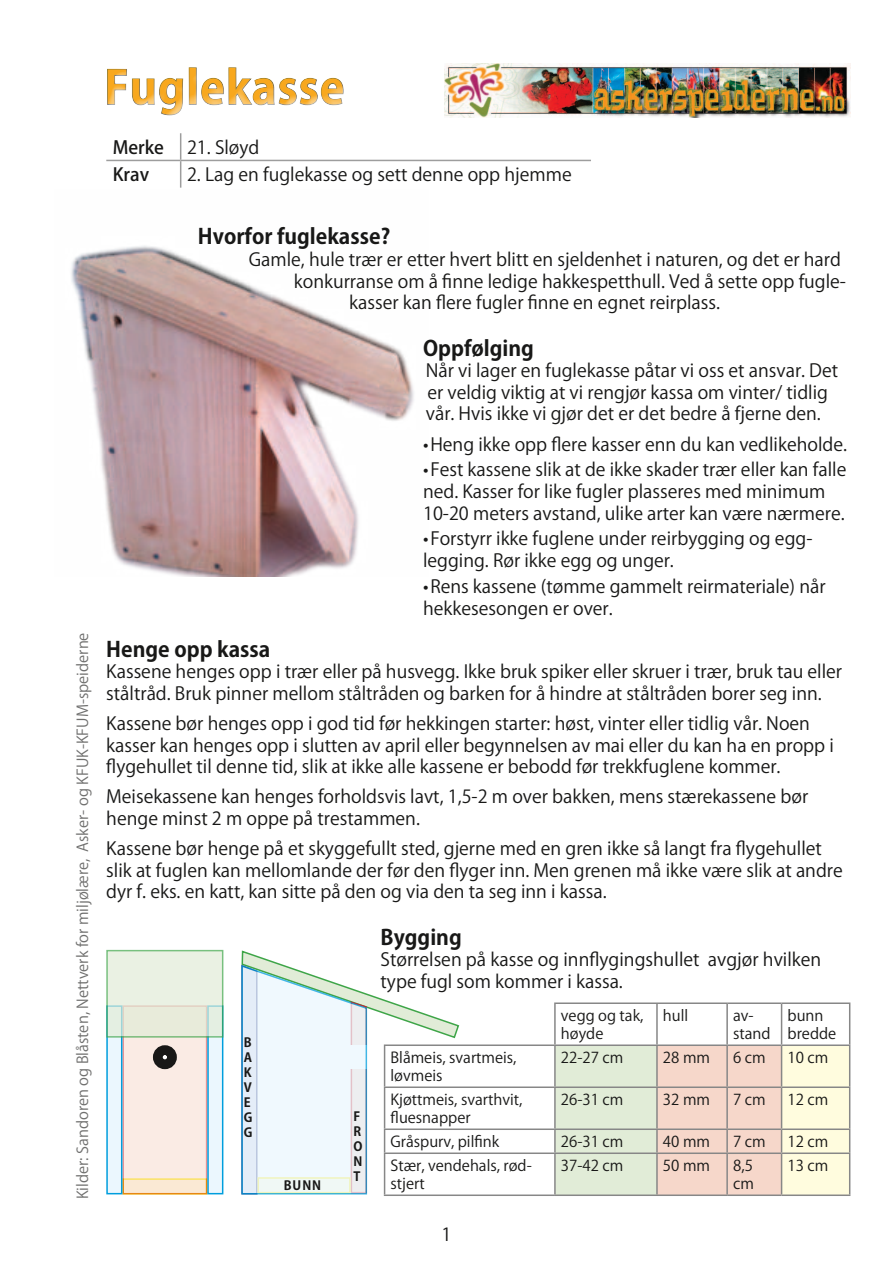
<style>
.page{position:relative;width:893px;height:1263px;background:#fff}
.page>*{position:absolute;margin:0;border:0;box-sizing:border-box;transform-origin:0 0}
.t1{font:700 45px "Koz Go Pro";letter-spacing:.025em;color:#f8a81e}
.t2{font:700 21px "Koz Go Pro";color:#181817}
.t3{font:18px/21.6px "Koz Go Pro";color:#181817}
.t4{font:500 18px "Koz Go Pro";color:#181817}
.t5{font:15px/18px "Koz Go Pro";color:#181817}
.t6{font:15px "Koz Go Pro";color:#6f6f6e}
.t7{font:700 12.6px/15px "Koz Go Pro";color:#181817}
</style>
<div class="page">
<hr style="left:657px;top:1002px;width:70px;height:2px;background:#878787">
<hr style="left:727px;top:1002px;width:55px;height:2px;background:#878787">
<hr style="left:726px;top:1004px;width:2px;height:40px;background:#878787">
<hr style="left:782px;top:1002px;width:68px;height:2px;background:#878787">
<hr style="left:781px;top:1004px;width:1px;height:40px;background:#878787">
<hr style="left:849px;top:1004px;width:1px;height:40px;background:#878787">
<hr style="left:657px;top:1044px;width:70px;height:2px;background:#878787">
<hr style="left:727px;top:1044px;width:55px;height:2px;background:#878787">
<hr style="left:782px;top:1044px;width:68px;height:2px;background:#878787">
<hr style="left:554px;top:1088px;width:2px;height:40px;background:#878787">
<hr style="left:384px;top:1128px;width:171px;height:2px;background:#878787">
<hr style="left:554px;top:1130px;width:2px;height:22px;background:#878787">
<svg style="left:555px;top:1045px;width:295px;height:149px;background:#ede4d0"></svg>
<hr style="left:384px;top:1152px;width:171px;height:2px;background:#878787">
<hr style="left:555px;top:1152px;width:102px;height:2px;background:#878787">
<hr style="left:554px;top:1154px;width:2px;height:40px;background:#878787">
<hr style="left:657px;top:1152px;width:70px;height:2px;background:#878787">
<hr style="left:656px;top:1154px;width:2px;height:40px;background:#878787">
<hr style="left:727px;top:1152px;width:55px;height:2px;background:#878787">
<hr style="left:726px;top:1154px;width:2px;height:40px;background:#878787">
<hr style="left:782px;top:1152px;width:68px;height:2px;background:#878787">
<hr style="left:781px;top:1154px;width:1px;height:40px;background:#878787">
<hr style="left:849px;top:1154px;width:1px;height:40px;background:#878787">
<hr style="left:384px;top:1194px;width:171px;height:2px;background:#878787">
<hr style="left:555px;top:1194px;width:102px;height:2px;background:#878787">
<hr style="left:657px;top:1194px;width:70px;height:2px;background:#878787">
<hr style="left:727px;top:1194px;width:55px;height:2px;background:#878787">
<hr style="left:782px;top:1194px;width:68px;height:2px;background:#878787">
<hr style="left:554px;top:1002px;width:103px;height:2px;background:#878787">
<hr style="left:554px;top:1004px;width:2px;height:40px;background:#878787">
<hr style="left:656px;top:1004px;width:2px;height:40px;background:#878787">
<hr style="left:555px;top:1044px;width:102px;height:2px;background:#878787">
<hr style="left:554px;top:1046px;width:2px;height:40px;background:#878787">
<hr style="left:656px;top:1046px;width:2px;height:40px;background:#878787">
<hr style="left:726px;top:1046px;width:2px;height:40px;background:#878787">
<hr style="left:781px;top:1046px;width:1px;height:40px;background:#878787">
<hr style="left:849px;top:1046px;width:1px;height:40px;background:#878787">
<hr style="left:384px;top:1086px;width:171px;height:2px;background:#878787">
<hr style="left:555px;top:1086px;width:102px;height:2px;background:#878787">
<hr style="left:657px;top:1086px;width:70px;height:2px;background:#878787">
<hr style="left:727px;top:1086px;width:55px;height:2px;background:#878787">
<hr style="left:782px;top:1086px;width:68px;height:2px;background:#878787">
<hr style="left:384px;top:1044px;width:171px;height:2px;background:#878787">
<div style="left:122px;top:1005px;width:85px;height:189px;background:linear-gradient(to right,#f9eae0,#f9eae0)"></div>
<div style="left:158px;top:1050px;width:14px;height:14px;background:#fff;border-radius:50%"></div>
<div style="left:153px;top:1045px;width:24px;height:24px;border:10px solid #181817;border-radius:50%"></div>
<div style="left:207px;top:1005px;width:16px;height:189px;background:#ebf7fe;border:2px solid #009edd"></div>
<div style="left:106px;top:1005px;width:16px;height:189px;background:#ebf7fe;border:2px solid #009edd"></div>
<div style="left:106px;top:950px;width:117px;height:87px;background:#eaf1e3;border:2px solid #3ea548"></div>
<svg style="left:241px;top:950px;width:219px;height:245px"></svg>
<img style="left:71px;top:246px;width:343px;height:330px">
<img style="left:445px;top:64px;width:405px;height:54px">
<div style="left:96px;top:56px;width:255px;height:66px;background:#f8a81e;opacity:.75"></div>
<hr style="left:106px;top:160px;width:75px;height:1px;background:#9d9d9d">
<hr style="left:181px;top:160px;width:410px;height:1px;background:#9d9d9d">
<svg style="left:180px;top:133px;width:1px;height:55px"></svg>
<h1 class="t1" style="left:104px;top:59px;width:242px">Fuglekasse</h1>
<p class="t4" style="left:113px;top:136px;width:53px">Merke</p>
<p class="t3" style="left:187px;top:137px;width:74px">21. Sløyd</p>
<p class="t4" style="left:113px;top:163px;width:38px">Krav</p>
<p class="t3" style="left:187px;top:164px;width:386px">2. Lag en fuglekasse og sett denne opp hjemme</p>
<p class="t6" style="left:73px;top:1199px;width:568px;rotate:-90deg">Kilder: Sandoren og Blåsten, Nettverk for miljølære, Asker- og KFUK-KFUM-speiderne</p>
<p class="t2" style="left:198px;top:223px;width:194px">Hvorfor fuglekasse?</p>
<p class="t3" style="left:249px;top:249px;width:594px">Gamle, hule trær er etter hvert blitt en sjeldenhet i naturen, og det er hard</p>
<p class="t3" style="left:294px;top:271px;width:554px">konkurranse om å finne ledige hakkespetthull. Ved å sette opp fugle-</p>
<p class="t3" style="left:349px;top:292px;width:372px">kasser kan flere fugler finne en egnet reirplass.</p>
<p class="t2" style="left:423px;top:334px;width:112px">Oppfølging</p>
<p class="t3" style="left:426px;top:360px;width:414px">Når vi lager en fuglekasse påtar vi oss et ansvar. Det er veldig viktig at vi rengjør kassa om vinter/ tidlig vår. Hvis ikke vi gjør det er det bedre å fjerne den.</p>
<p class="t3" style="left:423px;top:434px;width:425px">•Heng ikke opp flere kasser enn du kan vedlikeholde.</p>
<p class="t3" style="left:423px;top:459px;width:425px">•Fest kassene slik at de ikke skader trær eller kan falle ned. Kasser for like fugler plasseres med minimum<br>10-20 meters avstand, ulike arter kan være nærmere.</p>
<p class="t3" style="left:423px;top:528px;width:389px">•Forstyrr ikke fuglene under reirbygging og egg&shy;legging. Rør ikke egg og unger.</p>
<p class="t3" style="left:423px;top:576px;width:404px">•Rens kassene (tømme gammelt reirmateriale) når hekkesesongen er over.</p>
<p class="t2" style="left:106px;top:635px;width:166px">Henge opp kassa</p>
<p class="t3" style="left:106px;top:661px;width:737px">Kassene henges opp i trær eller på husvegg. Ikke bruk spiker eller skruer i trær, bruk tau eller ståltråd. Bruk pinner mellom ståltråden og barken for å hindre at ståltråden borer seg inn.</p>
<p class="t3" style="left:106px;top:713px;width:729px">Kassene bør henges opp i god tid før hekkingen starter: høst, vinter eller tidlig vår. Noen kasser kan henges opp i slutten av april eller begynnelsen av mai eller du kan ha en propp i flygehullet til denne tid, slik at ikke alle kassene er bebodd før trekkfuglene kommer.</p>
<p class="t3" style="left:106px;top:786px;width:703px">Meisekassene kan henges forholdsvis lavt, 1,5-2 m over bakken, mens stærekassene bør henge minst 2 m oppe på trestammen.</p>
<p class="t3" style="left:106px;top:838px;width:738px">Kassene bør henge på et skyggefullt sted, gjerne med en gren ikke så langt fra flygehullet slik at fuglen kan mellomlande der før den flyger inn. Men grenen må ikke være slik at andre dyr f. eks. en katt, kan sitte på den og via den ta seg inn i kassa.</p>
<p class="t2" style="left:381px;top:923px;width:83px">Bygging</p>
<p class="t3" style="left:381px;top:949px;width:442px">Størrelsen på kasse og innflygingshullet avgjør hvilken type fugl som kommer i kassa.</p>
<p class="t5" style="left:561px;top:1007px;width:84px">vegg og tak, høyde</p>
<p class="t5" style="left:663px;top:1007px;width:27px">hull</p>
<p class="t5" style="left:733px;top:1007px;width:39px">av&shy;stand</p>
<p class="t5" style="left:788px;top:1007px;width:50px">bunn bredde</p>
<p class="t5" style="left:391px;top:1049px;width:127px">Blåmeis, svartmeis, løvmeis</p>
<p class="t5" style="left:561px;top:1049px;width:64px">22-27 cm</p>
<p class="t5" style="left:663px;top:1049px;width:49px">28 mm</p>
<p class="t5" style="left:733px;top:1049px;width:34px">6 cm</p>
<p class="t5" style="left:788px;top:1049px;width:42px">10 cm</p>
<p class="t5" style="left:391px;top:1091px;width:133px">Kjøttmeis, svarthvit, fluesnapper</p>
<p class="t5" style="left:561px;top:1091px;width:64px">26-31 cm</p>
<p class="t5" style="left:663px;top:1091px;width:49px">32 mm</p>
<p class="t5" style="left:733px;top:1091px;width:34px">7 cm</p>
<p class="t5" style="left:788px;top:1091px;width:42px">12 cm</p>
<p class="t5" style="left:391px;top:1133px;width:110px">Gråspurv, pilfink</p>
<p class="t5" style="left:561px;top:1133px;width:64px">26-31 cm</p>
<p class="t5" style="left:663px;top:1133px;width:49px">40 mm</p>
<p class="t5" style="left:733px;top:1133px;width:34px">7 cm</p>
<p class="t5" style="left:788px;top:1133px;width:42px">12 cm</p>
<p class="t5" style="left:391px;top:1157px;width:143px">Stær, vendehals, rød&shy;stjert</p>
<p class="t5" style="left:561px;top:1157px;width:64px">37-42 cm</p>
<p class="t5" style="left:663px;top:1157px;width:49px">50 mm</p>
<p class="t5" style="left:733px;top:1157px;width:22px">8,5 cm</p>
<p class="t5" style="left:788px;top:1157px;width:42px">13 cm</p>
<p class="t7" style="left:244px;top:1035px;width:10px">B<br>A<br>K<br>V<br>E<br>G<br>G</p>
<p class="t7" style="left:353px;top:1109px;width:11px">F<br>R<br>O<br>N<br>T</p>
<p class="t7" style="left:284px;top:1178px;width:39px">BUNN</p>
<p class="t3" style="left:441px;top:1224px;width:11px">1</p>
</div>
